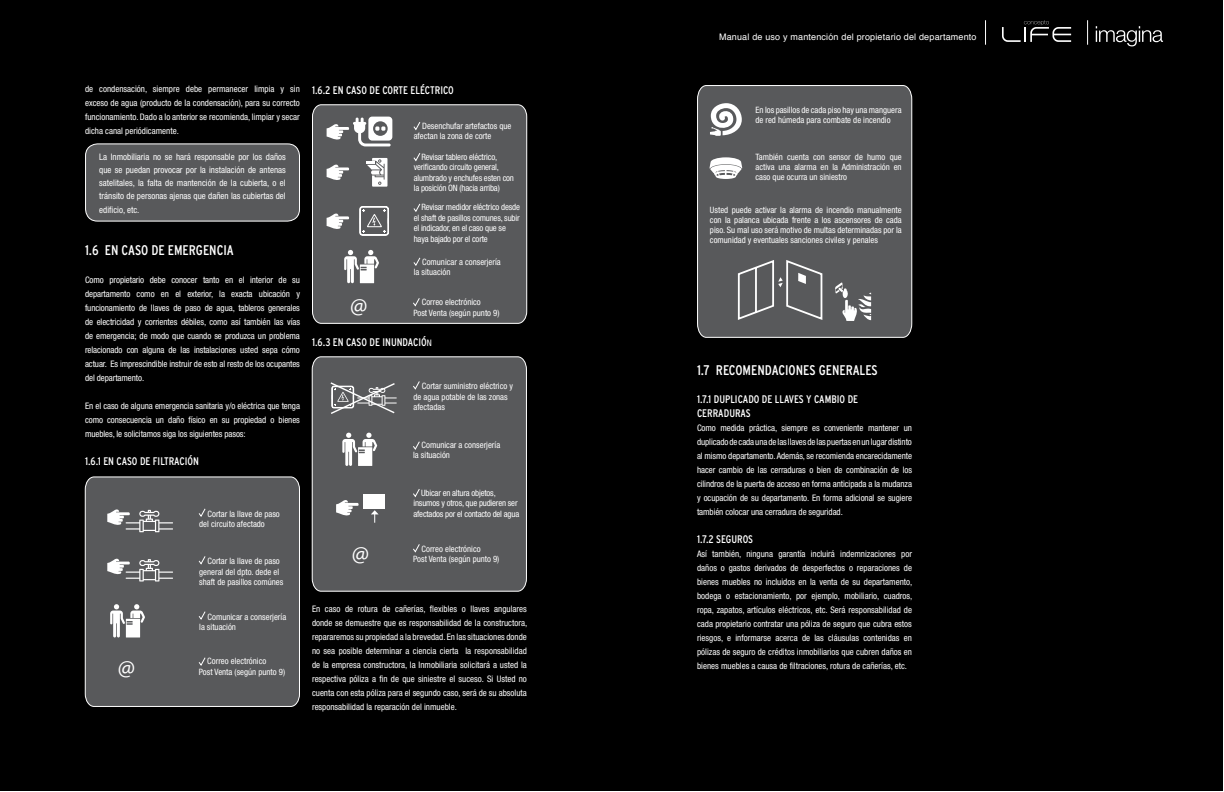
<style>
.page{position:relative;width:1224px;height:792px;background:#000}
.page>*{position:absolute;margin:0;border:0;box-sizing:border-box;transform-origin:0 0}
.t1{font:23.5px "Myriad Pro";color:#fff}
.t2{font:condensed 14px "Interstate";color:#fff}
.t3{font:condensed 11px "Interstate";color:#fff}
.t4{font:condensed 9px/14px "Helvetica Neue";color:#fff;text-align:justify}
.t5{font:9px "Helvetica";letter-spacing:.02em;color:#fff}
.t6{font:condensed 8.8px/10.5px "Helvetica Neue";color:#fff}
.t7{font:condensed 8.8px/10.5px "Helvetica Neue";letter-spacing:-.02em;color:#fff}
</style>
<div class="page">
<svg style="left:1096px;top:26px;width:67px;height:20px"></svg>
<svg style="left:1087px;top:20px;width:1px;height:25px"></svg>
<svg style="left:985px;top:20px;width:1px;height:25px"></svg>
<svg style="left:1002px;top:20px;width:69px;height:22px"></svg>
<div style="left:86px;top:144px;width:214px;height:77px;background:#58595b;border-radius:12px"></div>
<div style="left:85px;top:143px;width:215px;height:79px;border:1px solid #fff;border-radius:12px"></div>
<div style="left:697px;top:85px;width:216px;height:253px;background:#58595b"></div>
<svg style="left:710px;top:103px;width:32px;height:33px"></svg>
<svg style="left:710px;top:157px;width:32px;height:22px"></svg>
<svg style="left:835px;top:282px;width:36px;height:39px"></svg>
<svg style="left:737px;top:259px;width:87px;height:62px;background:#6f7071"></svg>
<div style="left:84px;top:476px;width:216px;height:231px;background:#58595b"></div>
<svg style="left:107px;top:558px;width:66px;height:24px;background:#868688"></svg>
<svg style="left:107px;top:509px;width:66px;height:23px;background:#87888a"></svg>
<svg style="left:110px;top:604px;width:35px;height:34px"></svg>
<svg style="left:199px;top:657px;width:7px;height:9px"></svg>
<svg style="left:199px;top:611px;width:7px;height:9px"></svg>
<svg style="left:199px;top:556px;width:7px;height:8px"></svg>
<svg style="left:199px;top:508px;width:7px;height:9px"></svg>
<div style="left:312px;top:104px;width:216px;height:220px;background:#58595b"></div>
<svg style="left:327px;top:213px;width:22px;height:16px"></svg>
<svg style="left:344px;top:250px;width:35px;height:33px"></svg>
<svg style="left:327px;top:117px;width:65px;height:29px;background:#a4a4a5"></svg>
<svg style="left:359px;top:206px;width:31px;height:30px"></svg>
<svg style="left:327px;top:164px;width:22px;height:17px"></svg>
<svg style="left:366px;top:158px;width:21px;height:29px"></svg>
<svg style="left:413px;top:122px;width:7px;height:8px"></svg>
<svg style="left:413px;top:153px;width:7px;height:8px"></svg>
<svg style="left:413px;top:203px;width:7px;height:9px"></svg>
<svg style="left:413px;top:257px;width:7px;height:9px"></svg>
<svg style="left:413px;top:298px;width:7px;height:8px"></svg>
<div style="left:311px;top:356px;width:216px;height:236px;background:#58595b"></div>
<svg style="left:336px;top:500px;width:23px;height:16px"></svg>
<svg style="left:342px;top:433px;width:35px;height:33px"></svg>
<svg style="left:371px;top:510px;width:8px;height:13px"></svg>
<div style="left:364px;top:494px;width:21px;height:14px;background:#fff"></div>
<svg style="left:329px;top:381px;width:68px;height:34px;background:#7b7c7d"></svg>
<svg style="left:413px;top:381px;width:7px;height:8px"></svg>
<svg style="left:413px;top:441px;width:7px;height:9px"></svg>
<svg style="left:413px;top:489px;width:7px;height:8px"></svg>
<svg style="left:413px;top:544px;width:7px;height:8px"></svg>
<p class="t4" style="left:85px;top:82px;width:216px">de condensación, siempre debe permanecer limpia y sin exceso de agua (producto de la condensación), para su correcto funcionamiento. Dado a lo anterior se recomienda, limpiar y secar dicha canal periódicamente.</p>
<p class="t4" style="left:99px;top:150px;width:188px;line-height:13px">La Inmobiliaria no se hará responsable por los daños que se puedan provocar por la instalación de antenas satelitales, la falta de mantención de la cubierta, o el tránsito de personas ajenas que dañen las cubiertas del</p>
<p class="t4" style="left:99px;top:203px;width:42px">edificio, etc.</p>
<h2 class="t2" style="left:85px;top:242px;width:150px">1.6 EN CASO DE EMERGENCIA</h2>
<p class="t4" style="left:85px;top:273px;width:216px">Como propietario debe conocer tanto en el interior de su departamento como en el exterior, la exacta ubicación y funcionamiento de llaves de paso de agua, tableros generales de electricidad y corrientes débiles, como así también las vías de emergencia; de modo que cuando se produzca un problema relacionado con alguna de las instalaciones usted sepa cómo actuar. Es imprescindible instruir de esto al resto de los ocupantes del departamento.</p>
<p class="t4" style="left:85px;top:399px;width:216px">En el caso de alguna emergencia sanitaria y/o eléctrica que tenga como consecuencia un daño físico en su propiedad o bienes muebles, le solicitamos siga los siguientes pasos:</p>
<p class="t3" style="left:85px;top:455px;width:38px">1.6.1 EN CASO</p>
<p class="t3" style="left:140px;top:455px;width:24px">DE FILTRACIÓN</p>
<h1 class="t1" style="left:118px;top:653px;width:19px">@</h1>
<p class="t6" style="left:199px;top:508px;width:82px;text-indent:8px">Cortar la llave de paso del circuito afectado</p>
<p class="t6" style="left:199px;top:556px;width:86px;text-align:center">Cortar la llave de paso general del dpto. dede el shaft de pasillos comúnes</p>
<p class="t6" style="left:199px;top:611px;width:89px;text-indent:8px">Comunicar a conserjería la situación</p>
<p class="t6" style="left:199px;top:656px;width:88px;text-indent:8px">Correo electrónico<br>Post Venta (según punto 9)</p>
<p class="t3" style="left:312px;top:84px;width:41px">1.6.2 EN CASO</p>
<p class="t3" style="left:370px;top:84px;width:19px">DE CORTE</p>
<p class="t3" style="left:411px;top:84px;width:21px">ELÉCTRICO</p>
<p class="t6" style="left:414px;top:121px;width:99px;text-indent:8px">Desenchufar artefactos que afectan la zona de corte</p>
<p class="t7" style="left:414px;top:152px;width:102px;text-indent:8px">Revisar tablero eléctrico, verificando circuito general, alumbrado y enchufes esten con la posición ON (hacia arriba)</p>
<h1 class="t1" style="left:350px;top:291px;width:19px">@</h1>
<p class="t7" style="left:414px;top:202px;width:108px;text-indent:8px">Revisar medidor eléctrico desde el shaft de pasillos comunes, subir el indicador, en el caso que se haya bajado por el corte</p>
<p class="t6" style="left:414px;top:256px;width:89px;text-indent:8px">Comunicar a conserjería la situación</p>
<p class="t6" style="left:413px;top:297px;width:88px;text-indent:8px">Correo electrónico<br>Post Venta (según punto 9)</p>
<p class="t3" style="left:312px;top:336px;width:41px">1.6.3 EN CASO</p>
<p class="t3" style="left:370px;top:336px;width:19px">DE INUNDACIÓ</p>
<p class="t4" style="left:427px;top:336px;width:7px">N</p>
<p class="t6" style="left:413px;top:381px;width:101px;text-indent:8px">Cortar suministro eléctrico y de agua potable de las zonas afectadas</p>
<p class="t6" style="left:413px;top:440px;width:89px;text-indent:8px">Comunicar a conserjería la situación</p>
<h1 class="t1" style="left:352px;top:539px;width:19px">@</h1>
<p class="t7" style="left:413px;top:487px;width:107px;text-indent:8px">Ubicar en altura objetos, insumos y otros, que pudieren ser afectados por el contacto del agua</p>
<p class="t6" style="left:413px;top:543px;width:88px;text-indent:8px">Correo electrónico<br>Post Venta (según punto 9)</p>
<p class="t4" style="left:312px;top:602px;width:217px">En caso de rotura de cañerías, flexibles o llaves angulares donde se demuestre que es responsabilidad de la constructora, repararemos su propiedad a la brevedad. En las situaciones donde no sea posible determinar a ciencia cierta la responsabilidad de la empresa constructora, la Inmobiliaria solicitará a usted la respectiva póliza a fin de que siniestre el suceso. Si Usted no cuenta con esta póliza para el segundo caso, será de su absoluta responsabilidad la reparación del inmueble.</p>
<p class="t5" style="left:719px;top:30px;width:259px">Manual de uso y mantención del propietario del departamento</p>
<p class="t6" style="left:755px;top:105px;width:148px;line-height:10px">En los pasillos de cada piso hay una manguera de red húmeda para combate de incendio</p>
<p class="t6" style="left:755px;top:152px;width:148px;line-height:10px;text-align:justify">También cuenta con sensor de humo que activa una alarma en la Administración en caso que ocurra un siniestro</p>
<p class="t6" style="left:710px;top:205px;width:193px;line-height:10px;text-align:justify">Usted puede activar la alarma de incendio manualmente con la palanca ubicada frente a los ascensores de cada piso. Su mal uso será motivo de multas determinadas por la comunidad y eventuales sanciones civiles y penales</p>
<h2 class="t2" style="left:697px;top:362px;width:27px">1.7 RECOMENDACIONES</h2>
<h2 class="t2" style="left:819px;top:362px;width:8px">GENERALES</h2>
<p class="t3" style="left:697px;top:393px;width:29px">1.7.1 DUPLICADO</p>
<p class="t3" style="left:762px;top:393px;width:19px">DE LLAVES</p>
<p class="t3" style="left:806px;top:393px;width:14px">Y CAMBIO</p>
<p class="t3" style="left:848px;top:393px;width:6px">DE</p>
<p class="t3" style="left:697px;top:407px;width:7px">CERRADURAS</p>
<p class="t4" style="left:697px;top:420px;width:216px">Como medida práctica, siempre es conveniente mantener un duplicado de cada una de las llaves de las puertas en un lugar distinto al mismo departamento. Además, se recomienda encarecidamente hacer cambio de las cerraduras o bien de combinación de los cilindros de la puerta de acceso en forma anticipada a la mudanza y ocupación de su departamento. En forma adicional se sugiere también colocar una cerradura de seguridad.</p>
<p class="t3" style="left:697px;top:533px;width:31px">1.7.2 SEGUROS</p>
<p class="t4" style="left:697px;top:546px;width:217px">Así también, ninguna garantía incluirá indemnizaciones por daños o gastos derivados de desperfectos o reparaciones de bienes muebles no incluidos en la venta de su departamento, bodega o estacionamiento, por ejemplo, mobiliario, cuadros, ropa, zapatos, artículos eléctricos, etc. Será responsabilidad de cada propietario contratar una póliza de seguro que cubra estos riesgos, e informarse acerca de las cláusulas contenidas en pólizas de seguro de créditos inmobiliarios que cubren daños en bienes muebles a causa de filtraciones, rotura de cañerías, etc.</p>
</div>
